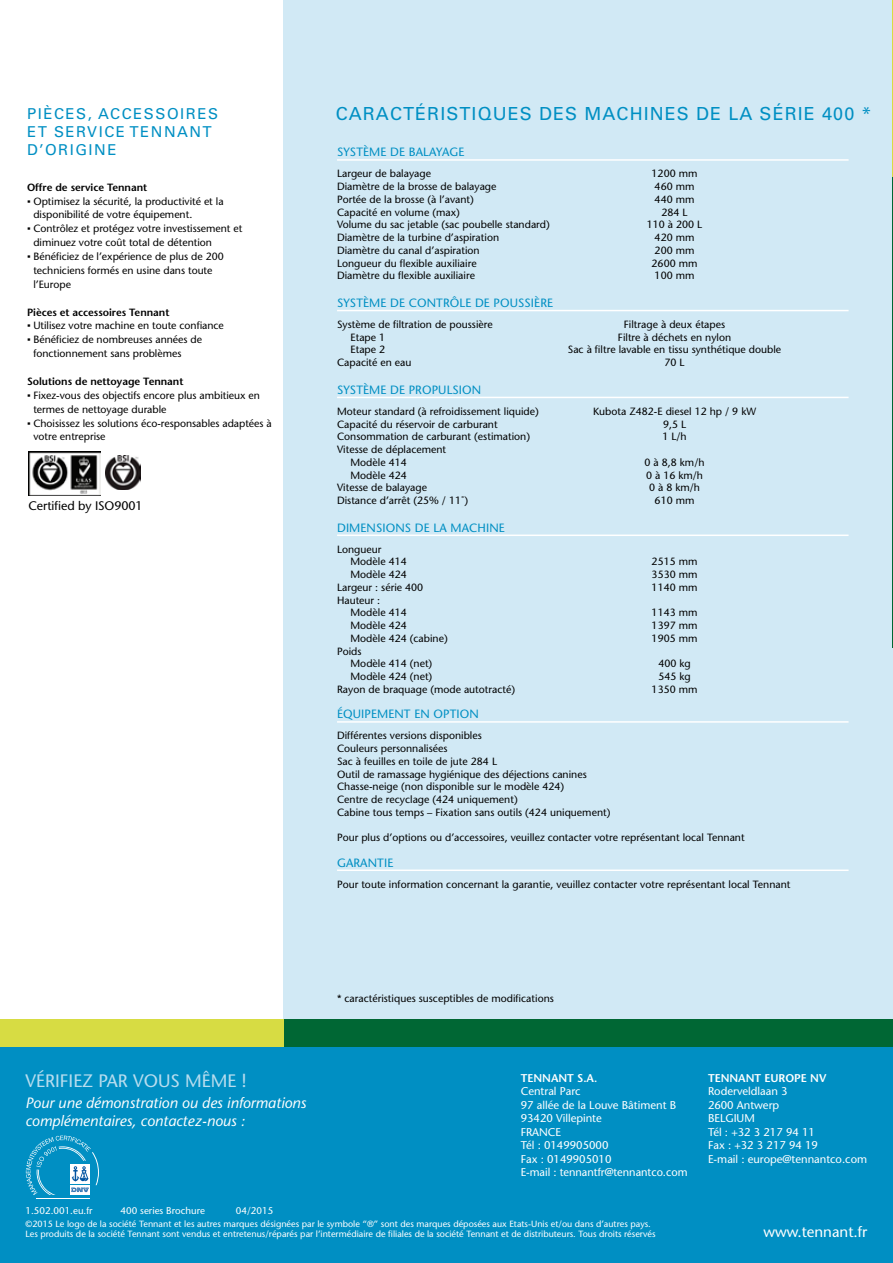
<style>
.page{position:relative;width:893px;height:1263px;background:#fff}
.page>*{position:absolute;margin:0;border:0;box-sizing:border-box;transform-origin:0 0}
.t1{font:18px "Univers";letter-spacing:.06em;color:#008fc3}
.t2{font:500 18px "Stone Sans Std";color:#b8ddef}
.t3{font:italic 500 15px/18px "Stone Sans Std";color:#fff}
.t4{font:15px/18px "Univers LT Std";letter-spacing:.1em;color:#008fc3}
.t5{font:500 15px "Stone Sans Std";color:#fff}
.t6{font:500 12.45px "Stone Sans Std";letter-spacing:-.005em;color:#000}
.t7{font:500 12px "Stone Sans Std";letter-spacing:.01em;color:#008fc3}
.t8{font:500 11.25px/13.5px "Stone Sans Std";color:#fff}
.t9{font:600 11.25px "Stone Sans Std";color:#fff}
.t10{font:500 10.5px/12.8px "Stone Sans Std";color:#000}
.t11{font:600 10.5px "Stone Sans Std";letter-spacing:-.005em;color:#000}
.t12{font:500 9.75px "Stone Sans Std";color:#fff}
.t13{font:500 9px/10.8px "Stone Sans Std";color:#fff}
.s1{font-family:"Trebuchet MS";font-weight:400}
</style>
<div class="page">
<div style="left:0;top:1029px;width:893px;height:234px;background:#008fc3"></div>
<hr style="left:36px;top:1198px;width:54px;height:1px;background:#fff">
<svg style="left:26px;top:1135px;width:73px;height:60px"></svg>
<div style="left:283px;top:0;width:610px;height:1033px;background:#d1e9f5"></div>
<div style="left:283px;top:1019px;width:610px;height:27px;background:#006734"></div>
<div style="left:0;top:1019px;width:283px;height:27px;background:#d7dc43"></div>
<hr style="left:337px;top:159px;width:512px;height:2px;background:#fff">
<hr style="left:337px;top:310px;width:512px;height:1px;background:#fff">
<hr style="left:337px;top:397px;width:512px;height:1px;background:#fff">
<hr style="left:337px;top:534px;width:512px;height:2px;background:#fff">
<hr style="left:337px;top:721px;width:512px;height:2px;background:#fff">
<hr style="left:337px;top:869px;width:512px;height:2px;background:#fff">
<div style="left:27px;top:451px;width:76px;height:45px;background:linear-gradient(to bottom,#fff,#fff)"></div>
<img style="left:29px;top:451px;width:71px;height:45px">
<svg style="left:105px;top:463px;width:36px;height:19px"></svg>
<img style="left:106px;top:456px;width:34px;height:34px">
<h2 class="t4" style="left:27px;top:105px;width:192px">PIÈCES, ACCESSOIRES<br>ET SERVICE TENNANT<br>D’ORIGINE</h2>
<p class="t11" style="left:27px;top:181px;width:122px">Offre de service Tennant</p>
<p class="t10" style="left:33px;top:194px;width:192px;line-height:13.8px;text-indent:-6px"><span class="s1">▪</span> Optimisez la sécurité, la productivité et la disponibilité de votre équipement.</p>
<p class="t10" style="left:33px;top:222px;width:210px;line-height:13.8px;text-indent:-6px"><span class="s1">▪</span> Contrôlez et protégez votre investissement et diminuez votre coût total de détention</p>
<p class="t10" style="left:33px;top:249px;width:192px;line-height:13.8px;text-indent:-6px"><span class="s1">▪</span> Bénéficiez de l’expérience de plus de 200 techniciens formés en usine dans toute l’Europe</p>
<p class="t11" style="left:27px;top:306px;width:144px">Pièces et accessoires Tennant</p>
<p class="t10" style="left:27px;top:319px;width:198px"><span class="s1">▪</span> Utilisez votre machine en toute confiance</p>
<p class="t10" style="left:33px;top:333px;width:170px;line-height:13.8px;text-indent:-6px"><span class="s1">▪</span> Bénéficiez de nombreuses années de fonctionnement sans problèmes</p>
<p class="t11" style="left:27px;top:375px;width:158px">Solutions de nettoyage Tennant</p>
<p class="t10" style="left:33px;top:388px;width:228px;line-height:13.8px;text-indent:-6px"><span class="s1">▪</span> Fixez-vous des objectifs encore plus ambitieux en termes de nettoyage durable</p>
<p class="t10" style="left:33px;top:416px;width:240px;line-height:13.8px;text-indent:-6px"><span class="s1">▪</span> Choisissez les solutions éco-responsables adaptées à votre entreprise</p>
<p class="t6" style="left:29px;top:498px;width:116px">Certified by ISO9001</p>
<h1 class="t1" style="left:336px;top:103px;width:537px">CARACTÉRISTIQUES DES MACHINES DE LA SÉRIE 400 *</h1>
<p class="t7" style="left:337px;top:145px;width:129px">SYSTÈME DE BALAYAGE</p>
<p class="t10" style="left:337px;top:167px;width:96px">Largeur de balayage</p>
<p class="t10" style="left:652px;top:167px;width:47px">1200 mm</p>
<p class="t10" style="left:337px;top:180px;width:161px">Diamètre de la brosse de balayage</p>
<p class="t10" style="left:655px;top:180px;width:41px">460 mm</p>
<p class="t10" style="left:337px;top:193px;width:138px">Portée de la brosse (à l’avant)</p>
<p class="t10" style="left:655px;top:193px;width:41px">440 mm</p>
<p class="t10" style="left:337px;top:206px;width:124px">Capacité en volume (max)</p>
<p class="t10" style="left:661px;top:206px;width:28px">284 L</p>
<p class="t10" style="left:337px;top:218px;width:214px">Volume du sac jetable (sac poubelle standard)</p>
<p class="t10" style="left:647px;top:218px;width:57px">110 à 200 L</p>
<p class="t10" style="left:337px;top:231px;width:164px">Diamètre de la turbine d’aspiration</p>
<p class="t10" style="left:655px;top:231px;width:41px">420 mm</p>
<p class="t10" style="left:337px;top:244px;width:144px">Diamètre du canal d’aspiration</p>
<p class="t10" style="left:655px;top:244px;width:41px">200 mm</p>
<p class="t10" style="left:337px;top:257px;width:141px">Longueur du flexible auxiliaire</p>
<p class="t10" style="left:652px;top:257px;width:47px">2600 mm</p>
<p class="t10" style="left:337px;top:269px;width:139px">Diamètre du flexible auxiliaire</p>
<p class="t10" style="left:655px;top:269px;width:41px">100 mm</p>
<p class="t7" style="left:337px;top:296px;width:218px">SYSTÈME DE CONTRÔLE DE POUSSIÈRE</p>
<p class="t10" style="left:337px;top:318px;width:157px">Système de filtration de poussière</p>
<p class="t10" style="left:624px;top:318px;width:103px">Filtrage à deux étapes</p>
<p class="t10" style="left:351px;top:331px;width:36px">Etape 1</p>
<p class="t10" style="left:618px;top:331px;width:115px">Filtre à déchets en nylon</p>
<p class="t10" style="left:351px;top:343px;width:36px">Etape 2</p>
<p class="t10" style="left:568px;top:343px;width:215px">Sac à filtre lavable en tissu synthétique double</p>
<p class="t10" style="left:337px;top:356px;width:76px">Capacité en eau</p>
<p class="t10" style="left:664px;top:356px;width:22px">70 L</p>
<p class="t7" style="left:337px;top:383px;width:146px">SYSTÈME DE PROPULSION</p>
<p class="t10" style="left:337px;top:405px;width:203px">Moteur standard (à refroidissement liquide)</p>
<p class="t10" style="left:593px;top:405px;width:164px">Kubota Z482-E diesel 12 hp / 9 kW</p>
<p class="t10" style="left:337px;top:418px;width:162px">Capacité du réservoir de carburant</p>
<p class="t10" style="left:663px;top:418px;width:25px">9,5 L</p>
<p class="t10" style="left:337px;top:430px;width:195px">Consommation de carburant (estimation)</p>
<p class="t10" style="left:662px;top:430px;width:26px">1 L/h</p>
<p class="t10" style="left:351px;top:443px;width:97px;text-indent:-14px">Vitesse de déplacement<br>Modèle 414</p>
<p class="t10" style="left:645px;top:456px;width:62px">0 à 8,8 km/h</p>
<p class="t10" style="left:351px;top:468px;width:58px">Modèle 424</p>
<p class="t10" style="left:646px;top:468px;width:58px">0 à 16 km/h</p>
<p class="t10" style="left:337px;top:481px;width:92px">Vitesse de balayage</p>
<p class="t10" style="left:649px;top:481px;width:52px">0 à 8 km/h</p>
<p class="t10" style="left:337px;top:494px;width:133px">Distance d’arrêt (25% / 11˚)</p>
<p class="t10" style="left:655px;top:494px;width:41px">610 mm</p>
<p class="t7" style="left:337px;top:520px;width:169px">DIMENSIONS DE LA MACHINE</p>
<p class="t10" style="left:351px;top:543px;width:58px;text-indent:-14px">Longueur<br>Modèle 414</p>
<p class="t10" style="left:652px;top:555px;width:47px">2515 mm</p>
<p class="t10" style="left:351px;top:568px;width:58px">Modèle 424</p>
<p class="t10" style="left:652px;top:568px;width:47px">3530 mm</p>
<p class="t10" style="left:337px;top:581px;width:88px">Largeur : série 400</p>
<p class="t10" style="left:652px;top:581px;width:47px">1140 mm</p>
<p class="t10" style="left:351px;top:594px;width:58px;text-indent:-14px">Hauteur :<br>Modèle 414</p>
<p class="t10" style="left:652px;top:606px;width:47px">1143 mm</p>
<p class="t10" style="left:351px;top:619px;width:58px">Modèle 424</p>
<p class="t10" style="left:652px;top:619px;width:47px">1397 mm</p>
<p class="t10" style="left:351px;top:632px;width:99px">Modèle 424 (cabine)</p>
<p class="t10" style="left:652px;top:632px;width:47px">1905 mm</p>
<p class="t10" style="left:351px;top:645px;width:83px;text-indent:-14px">Poids<br>Modèle 414 (net)</p>
<p class="t10" style="left:658px;top:657px;width:34px">400 kg</p>
<p class="t10" style="left:351px;top:670px;width:83px">Modèle 424 (net)</p>
<p class="t10" style="left:658px;top:670px;width:34px">545 kg</p>
<p class="t10" style="left:337px;top:683px;width:180px">Rayon de braquage (mode autotracté)</p>
<p class="t10" style="left:652px;top:683px;width:47px">1350 mm</p>
<p class="t7" style="left:337px;top:707px;width:143px">ÉQUIPEMENT EN OPTION</p>
<p class="t10" style="left:337px;top:729px;width:275px">Différentes versions disponibles<br>Couleurs personnalisées<br>Sac à feuilles en toile de jute 284 L<br>Outil de ramassage hygiénique des déjections canines Chasse-neige (non disponible sur le modèle 424)<br>Centre de recyclage (424 uniquement)<br>Cabine tous temps – Fixation sans outils (424 uniquement)</p>
<p class="t10" style="left:337px;top:831px;width:409px">Pour plus d’options ou d’accessoires, veuillez contacter votre représentant local Tennant</p>
<p class="t7" style="left:337px;top:855px;width:58px">GARANTIE</p>
<p class="t10" style="left:337px;top:878px;width:455px">Pour toute information concernant la garantie, veuillez contacter votre représentant local Tennant</p>
<h1 class="t2" style="left:26px;top:1070px;width:223px">VÉRIFIEZ PAR VOUS MÊME !</h1>
<h2 class="t3" style="left:26px;top:1093px;width:282px">Pour une démonstration ou des informations complémentaires, contactez-nous :</h2>
<p class="t12" style="left:26px;top:1205px;width:69px">1.502.001.eu.fr</p>
<p class="t12" style="left:121px;top:1205px;width:86px">400 series Brochure</p>
<p class="t12" style="left:236px;top:1205px;width:39px">04/2015</p>
<p class="t10" style="left:337px;top:992px;width:218px">* caractéristiques susceptibles de modifications</p>
<p class="t9" style="left:521px;top:1071px;width:78px">TENNANT S.A.</p>
<p class="t8" style="left:521px;top:1085px;width:168px">Central Parc<br>97 allée de la Louve Bâtiment B<br>93420 Villepinte<br>FRANCE<br>Tél : 0149905000<br>Fax : 0149905010<br>E-mail : tennantfr@tennantco.com</p>
<p class="t9" style="left:708px;top:1071px;width:120px">TENNANT EUROPE NV</p>
<p class="t8" style="left:708px;top:1085px;width:161px">Roderveldlaan 3<br>2600 Antwerp<br>BELGIUM<br>Tél : +32 3 217 94 11<br>Fax : +32 3 217 94 19<br>E-mail : europe@tennantco.com</p>
<p class="t13" style="left:26px;top:1218px;width:632px">©2015 Le logo de la société Tennant et les autres marques désignées par le symbole “®” sont des marques déposées aux Etats-Unis et/ou dans d’autres pays.<br>Les produits de la société Tennant sont vendus et entretenus/réparés par l’intermédiaire de filiales de la société Tennant et de distributeurs. Tous droits réservés</p>
<h2 class="t5" style="left:763px;top:1223px;width:105px">www.tennant.fr</h2>
</div>
